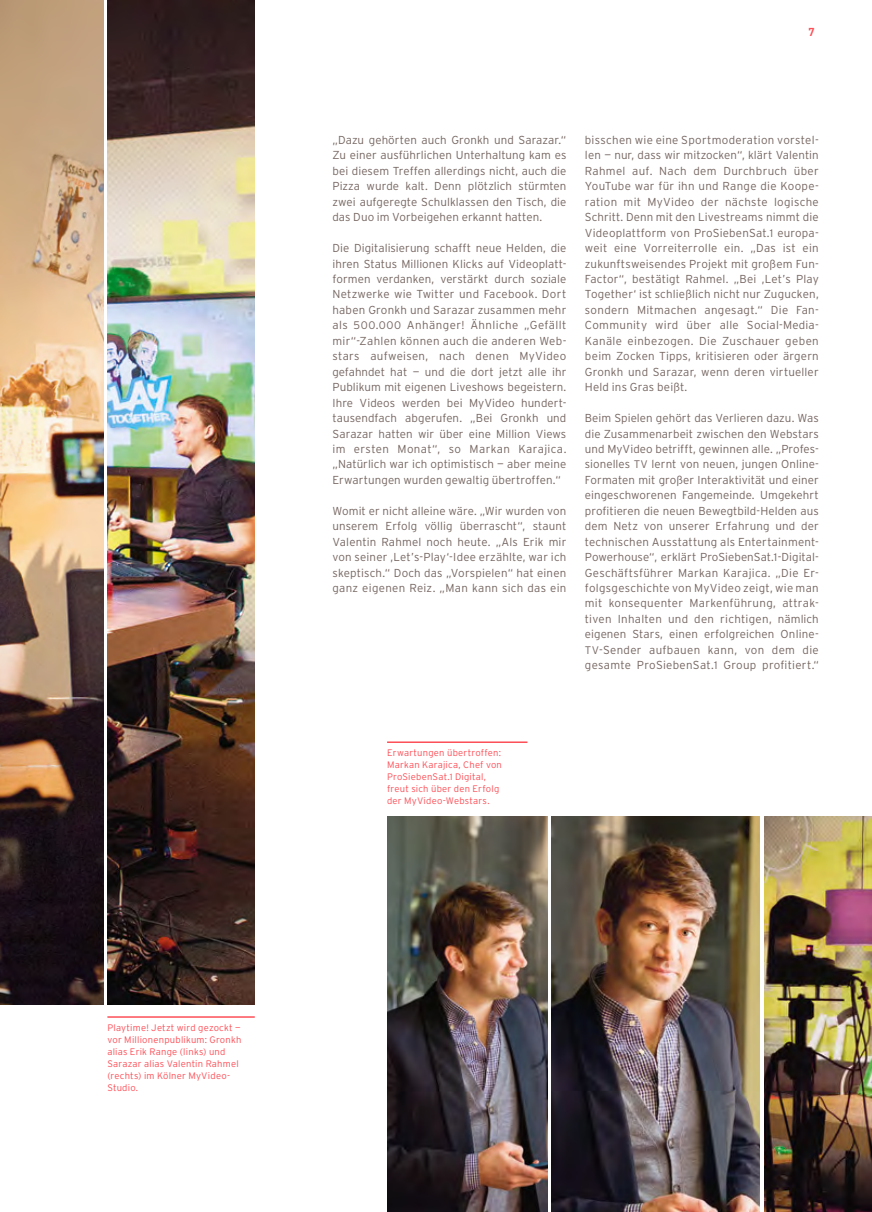
<style>
.page{position:relative;width:872px;height:1212px;background:#fff}
.page>*{position:absolute;margin:0;border:0;box-sizing:border-box;transform-origin:0 0}
.t1{font:300 11.55px/15.5px "Interstate";letter-spacing:.015em;color:#766661;text-align:justify}
.t2{font:700 11.25px "DIN Offc Pro";color:#fd4f57}
.t3{font:300 9.45px/12px "Interstate";letter-spacing:.025em;color:#fd4f57}
.s1{font-size:10.95px}
.s2{font-size:9px}
</style>
<div class="page">
<img style="left:764px;top:816px;width:108px;height:396px">
<img style="left:387px;top:816px;width:160px;height:396px">
<img style="left:552px;top:816px;width:208px;height:396px">
<hr style="left:387px;top:741px;width:140px;height:2px;background:#fd4f57">
<img style="left:107px;top:0;width:147px;height:1004px">
<img style="left:0;top:0;width:103px;height:1004px">
<hr style="left:107px;top:1016px;width:148px;height:2px;background:#fd4f57">
<p class="t3" style="left:107px;top:1021px;width:136px">Playtime! Jetzt wird gezockt — vor Millionenpublikum: Gronkh alias Erik Range (links) und<br>Sarazar alias Valentin Rahmel (rechts) im Kölner MyVideo-<br>Studio.</p>
<p class="t2" style="left:808px;top:22px;width:8px">7</p>
<p class="t1" style="left:332px;top:132px;width:235px">„Dazu gehörten auch Gronkh und Sarazar.“ Zu einer ausführlichen Unterhaltung kam es bei diesem Treffen allerdings nicht, auch die Pizza wurde kalt. Denn plötzlich stürmten zwei aufgeregte Schulklassen den Tisch, die das Duo im Vorbeigehen erkannt hatten.</p>
<p class="t1" style="left:332px;top:240px;width:235px">Die Digitalisierung schafft neue Helden, die ihren Status Millionen Klicks auf Videoplatt&shy;formen verdanken, verstärkt durch soziale Netzwerke wie Twitter und Facebook. Dort haben Gronkh und Sarazar zusammen mehr als <span class="s1">500</span>.<span class="s1">000</span> Anhänger! Ähnliche „Gefällt mir“-Zahlen können auch die anderen Web&shy;stars aufweisen, nach denen MyVideo gefahndet hat — und die dort jetzt alle ihr Publikum mit eigenen Liveshows begeistern.<br>Ihre Videos werden bei MyVideo hundert&shy;tausendfach abgerufen. „Bei Gronkh und Sarazar hatten wir über eine Million Views im ersten Monat“, so Markan Karajica. „Natürlich war ich optimistisch — aber meine Erwartungen wurden gewaltig übertroffen.“</p>
<p class="t1" style="left:332px;top:503px;width:235px">Womit er nicht alleine wäre. „Wir wurden von unserem Erfolg völlig überrascht“, staunt Valentin Rahmel noch heute. „Als Erik mir von seiner ,Let’s-Play‘-Idee erzählte, war ich skeptisch.“ Doch das „Vorspielen“ hat einen ganz eigenen Reiz. „Man kann sich das ein</p>
<p class="t1" style="left:585px;top:132px;width:235px">bisschen wie eine Sportmoderation vorstel&shy;len — nur, dass wir mitzocken“, klärt Valentin Rahmel auf. Nach dem Durchbruch über YouTube war für ihn und Range die Koope&shy;ration mit MyVideo der nächste logische Schritt. Denn mit den Livestreams nimmt die Videoplattform von ProSiebenSat.<span class="s1">1</span> europa&shy;weit eine Vorreiterrolle ein. „Das ist ein zukunftsweisendes Projekt mit großem Fun-Factor“, bestätigt Rahmel. „Bei ,Let’s Play Together‘ ist schließlich nicht nur Zugucken, sondern Mitmachen angesagt.“ Die Fan-Community wird über alle Social-Media-Kanäle einbezogen. Die Zuschauer geben beim Zocken Tipps, kritisieren oder ärgern Gronkh und Sarazar, wenn deren virtueller Held ins Gras beißt.</p>
<p class="t1" style="left:585px;top:410px;width:235px">Beim Spielen gehört das Verlieren dazu. Was die Zusammenarbeit zwischen den Webstars und MyVideo betrifft, gewinnen alle. „Profes&shy;sionelles <span class="s1">TV</span> lernt von neuen, jungen Online-Formaten mit großer Interaktivität und einer eingeschworenen Fangemeinde. Umgekehrt profitieren die neuen Bewegtbild-Helden aus dem Netz von unserer Erfahrung und der technischen Ausstattung als Entertainment-Powerhouse“, erklärt ProSiebenSat.<span class="s1">1</span>-Digital-Geschäftsführer Markan Karajica. „Die Er&shy;folgsgeschichte von MyVideo zeigt, wie man mit konsequenter Markenführung, attrak&shy;tiven Inhalten und den richtigen, nämlich eigenen Stars, einen erfolgreichen Online-<span class="s1">TV</span>-Sender aufbauen kann, von dem die gesamte ProSiebenSat.<span class="s1">1</span> Group profitiert.“</p>
<p class="t3" style="left:387px;top:746px;width:116px">Erwartungen übertroffen:<br>Markan Karajica, Chef von<br>ProSiebenSat.<span class="s2">1</span> Digital, freut sich über den Erfolg der MyVideo-Webstars.</p>
</div>
